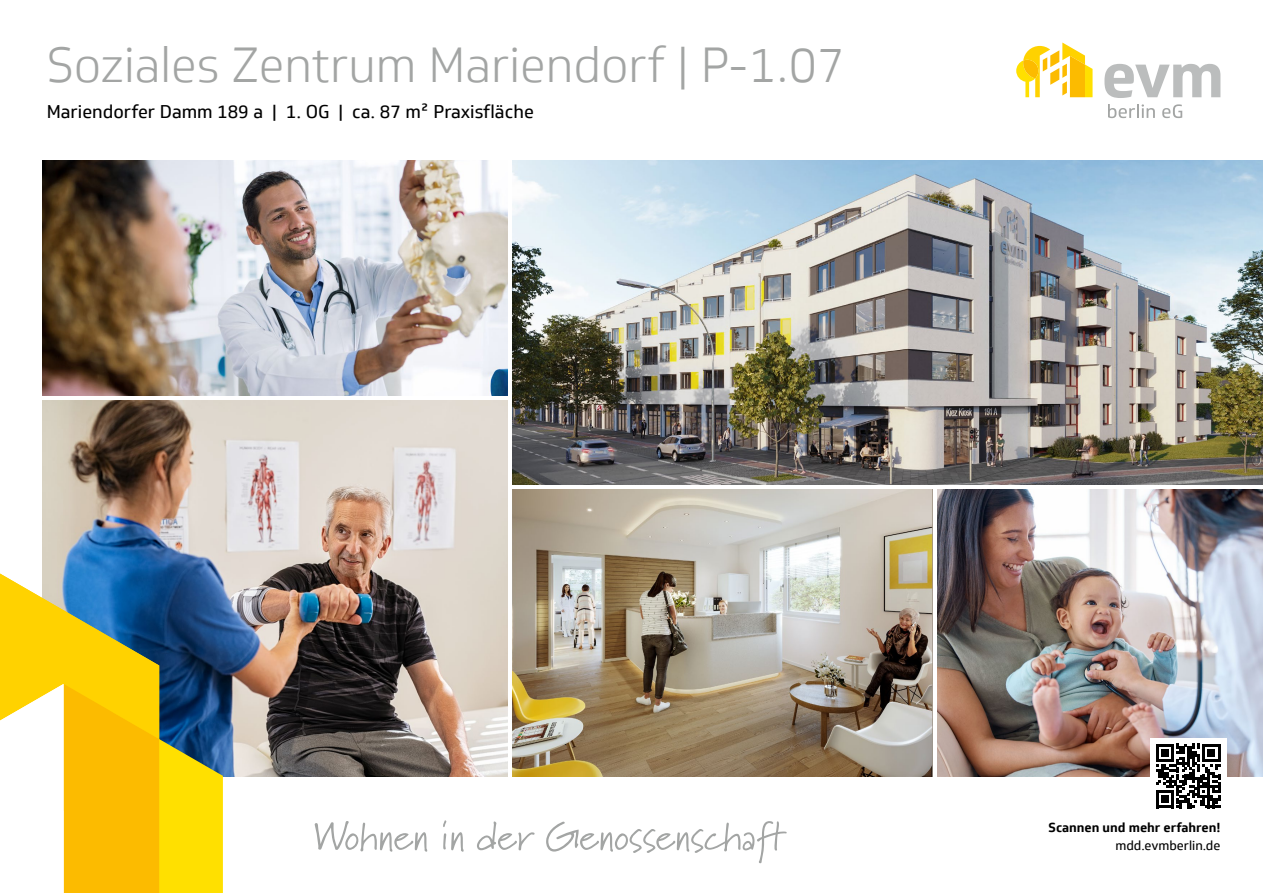
<style>
.page{position:relative;width:1263px;height:893px;background:#fff}
.page>*{position:absolute;margin:0;border:0;box-sizing:border-box;transform-origin:0 0}
.t1{font:300 48px "Soleto";color:#a3a5a4}
.t2{font:18px "Soleto";color:#000}
.t3{font:700 12.75px "Soleto";color:#000}
.t4{font:12.75px "Soleto";color:#000}
</style>
<div class="page">
<img style="left:513px;top:161px;width:750px;height:323px">
<img style="left:43px;top:401px;width:464px;height:375px">
<img style="left:513px;top:490px;width:419px;height:286px">
<img style="left:43px;top:161px;width:464px;height:234px">
<img style="left:937px;top:490px;width:326px;height:286px">
<svg style="left:1104px;top:64px;width:116px;height:34px"></svg>
<svg style="left:1108px;top:104px;width:47px;height:14px"></svg>
<svg style="left:1162px;top:104px;width:20px;height:14px"></svg>
<svg style="left:1016px;top:43px;width:76px;height:54px"></svg>
<svg style="left:315px;top:821px;width:112px;height:31px"></svg>
<svg style="left:443px;top:820px;width:21px;height:32px"></svg>
<svg style="left:477px;top:821px;width:58px;height:29px"></svg>
<svg style="left:546px;top:821px;width:241px;height:42px"></svg>
<svg style="left:0;top:566px;width:223px;height:327px"></svg>
<div style="left:1150px;top:738px;width:76px;height:76px;background:#fff"></div>
<svg style="left:1156px;top:744px;width:64px;height:64px"></svg>
<h1 class="t1" style="left:47px;top:37px;width:800px">Soziales Zentrum Mariendorf | P-1.07</h1>
<p class="t2" style="left:47px;top:101px;width:489px">Mariendorfer Damm 189 a | 1. OG | ca. 87 m2 Praxisfläche</p>
<p class="t3" style="left:1048px;top:820px;width:173px">Scannen und mehr erfahren!</p>
<p class="t4" style="left:1115px;top:838px;width:107px">mdd.evmberlin.de</p>
</div>
